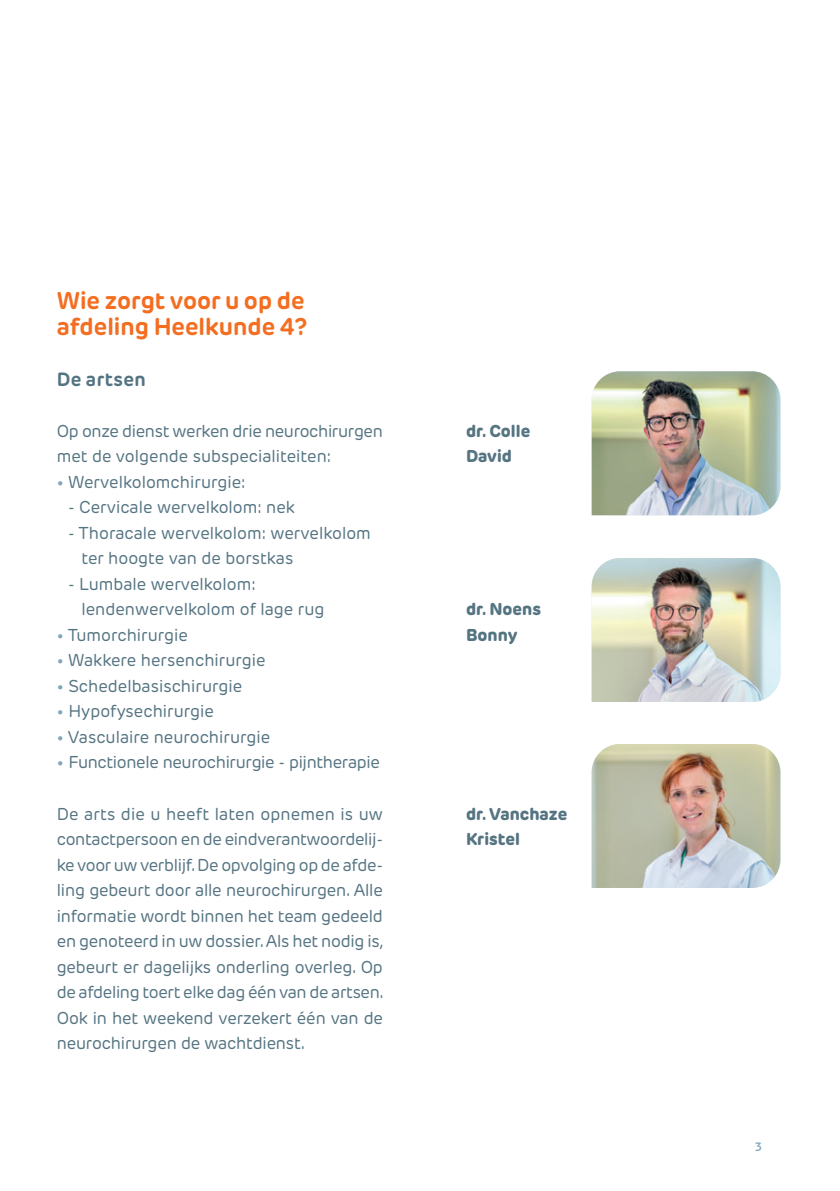
<style>
.page{position:relative;width:840px;height:1191px;background:#fff}
.page>*{position:absolute;margin:0;border:0;box-sizing:border-box;transform-origin:0 0}
.TITEL_N2{font:700 24px/25.6px "New Rubrik";color:#f36e21}
.TITEL_N3{font:700 19px "New Rubrik";letter-spacing:.015em;color:#557482}
.BROODTEKST{font:17px/25.6px "New Rubrik";color:#557482}
.BROODTEKST-2{font:17px/25.6px "New Rubrik";letter-spacing:-.02em;color:#557482}
.BROODTEKST-3{font:800 17px "New Rubrik";color:#557482}
.t1{font:600 12px "New Rubrik";color:#7fa8bc}
.s1{font-weight:500;color:#7fa8bc}
</style>
<div class="page">
<img style="left:591px;top:744px;width:189px;height:144px">
<img style="left:591px;top:558px;width:189px;height:144px">
<img style="left:591px;top:371px;width:189px;height:144px">
<p class="TITEL_N2" style="left:57px;top:288px;width:252px">Wie zorgt voor u op de afdeling Heelkunde 4?</p>
<p class="TITEL_N3" style="left:57px;top:367px;width:90px">De artsen</p>
<p class="BROODTEKST-2" style="left:57px;top:418px;width:327px">Op onze dienst werken drie neurochirurgen met de volgende subspecialiteiten:</p>
<p class="BROODTEKST" style="left:57px;top:469px;width:190px"><span class="s1">•</span> Wervelkolomchirurgie:</p>
<p class="BROODTEKST" style="left:68px;top:494px;width:228px">- Cervicale wervelkolom: nek</p>
<p class="BROODTEKST" style="left:81px;top:520px;width:291px;text-indent:-13px">- Thoracale wervelkolom: wervelkolom ter hoogte van de borstkas</p>
<p class="BROODTEKST" style="left:81px;top:571px;width:244px;text-indent:-13px">- Lumbale wervelkolom: lendenwervelkolom of lage rug</p>
<p class="BROODTEKST" style="left:57px;top:622px;width:133px"><span class="s1">•</span> Tumorchirurgie</p>
<p class="BROODTEKST" style="left:57px;top:647px;width:210px"><span class="s1">•</span> Wakkere hersenchirurgie</p>
<p class="BROODTEKST" style="left:57px;top:673px;width:187px"><span class="s1">•</span> Schedelbasischirurgie</p>
<p class="BROODTEKST" style="left:57px;top:698px;width:159px"><span class="s1">•</span> Hypofysechirurgie</p>
<p class="BROODTEKST" style="left:57px;top:724px;width:215px"><span class="s1">•</span> Vasculaire neurochirurgie</p>
<p class="BROODTEKST-2" style="left:57px;top:749px;width:324px"><span class="s1">•</span> Functionele neurochirurgie - pijntherapie</p>
<p class="BROODTEKST" style="left:57px;top:800px;width:328px;text-align:justify">De arts die u heeft laten opnemen is uw contactpersoon en de eindverantwoordelij&shy;ke voor uw verblijf. De opvolging op de afde&shy;ling gebeurt door alle neurochirurgen. Alle informatie wordt binnen het team gedeeld en genoteerd in uw dossier. Als het nodig is, gebeurt er dagelijks onderling overleg. Op de afdeling toert elke dag één van de artsen.<br>Ook in het weekend verzekert één van de neurochirurgen de wachtdienst.</p>
<p class="BROODTEKST-3" style="left:465px;top:420px;width:66px">dr. Colle</p>
<p class="BROODTEKST-3" style="left:465px;top:445px;width:47px">David</p>
<p class="BROODTEKST-3" style="left:465px;top:598px;width:76px">dr. Noens</p>
<p class="BROODTEKST-3" style="left:465px;top:624px;width:53px">Bonny</p>
<p class="BROODTEKST-3" style="left:465px;top:802px;width:103px">dr. Vanchaze</p>
<p class="BROODTEKST-3" style="left:465px;top:828px;width:55px">Kristel</p>
<p class="t1" style="left:754px;top:1139px;width:9px">3</p>
</div>
